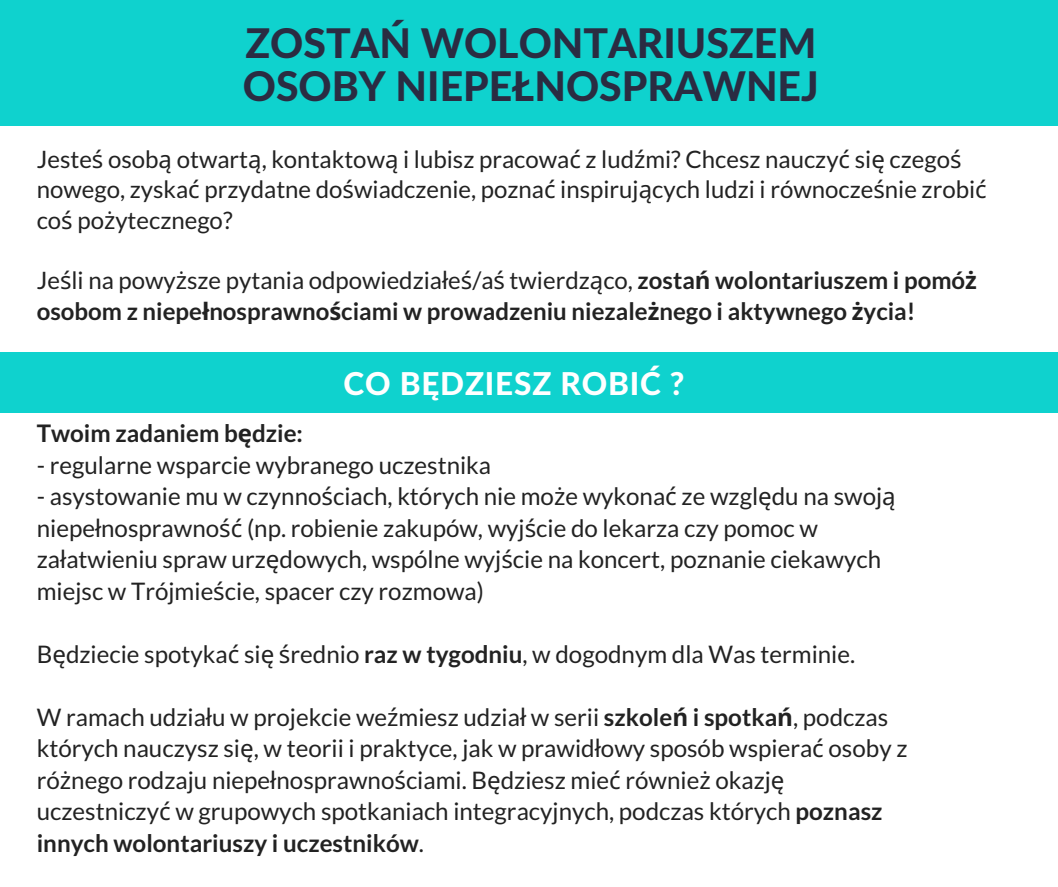
<style>
.page{position:relative;width:1058px;height:887px;background:#fff}
.page>*{position:absolute;margin:0;border:0;box-sizing:border-box;transform-origin:0 0}
.t1{font:800 40.95px/42.8px "Lato Latin";color:#2a2c42}
.t2{font:800 31.5px "Lato Latin";letter-spacing:.025em;color:#fff}
.t3{font:24.15px/31.5px "Lato";color:#222}
.t4{font:700 24.15px "Lato";color:#222}
.t5{font:24px/30.3px "Lato";color:#222}
.t6{font:700 24px/30.3px "Lato";color:#222}
.s1{font-family:"Noto Sans"}
.s2{font-weight:400}
.s3{font-family:"Noto Sans";font-weight:400}
.s4{font-weight:700}
.s5{font-family:"Noto Sans";font-weight:700}
</style>
<div class="page">
<div style="left:0;top:0;width:1058px;height:886px;background:#0fd2ce"></div>
<div style="left:0;top:126px;width:1058px;height:225px;background:#fff"></div>
<div style="left:0;top:413px;width:1058px;height:473px;background:#fff"></div>
<h1 class="t1" style="left:243px;top:21px;width:577px">ZOSTAŃ WOLONTARIUSZEM<br>OSOBY NIEPEŁNOSPRAWNEJ</h1>
<p class="t5" style="left:37px;top:143px;width:951px">Jeste<span class="s1">ś</span> osob<span class="s1">ą</span> otwart<span class="s1">ą</span>, kontaktow<span class="s1">ą</span> i lubisz pracowa<span class="s1">ć</span> z lud<span class="s1">ź</span>mi? Chcesz nauczy<span class="s1">ć</span> si<span class="s1">ę</span> czego<span class="s1">ś </span>nowego, zyska<span class="s1">ć</span> przydatne do<span class="s1">ś</span>wiadczenie, pozna<span class="s1">ć</span> inspiruj<span class="s1">ą</span>cych ludzi i równocze<span class="s1">ś</span>nie zrobi<span class="s1">ć </span>co<span class="s1">ś</span> po<span class="s1">ż</span>ytecznego?</p>
<p class="t6" style="left:37px;top:265px;width:941px"><span class="s2">Je</span><span class="s3">ś</span><span class="s2">li na powy</span><span class="s3">ż</span><span class="s2">sze pytania odpowiedzia</span><span class="s3">ł</span><span class="s2">e</span><span class="s3">ś</span><span class="s2">/a</span><span class="s3">ś</span> <span class="s2">twierdz</span><span class="s3">ą</span><span class="s2">co,</span> zosta<span class="s1">ń</span> wolontariuszem i pomó<span class="s1">ż </span>osobom z niepe<span class="s1">ł</span>nosprawno<span class="s1">ś</span>ciami w prowadzeniu niezale<span class="s1">ż</span>nego i aktywnego <span class="s1">ż</span>ycia!</p>
<h2 class="t2" style="left:343px;top:364px;width:342px">CO BĘDZIESZ ROBIĆ ?</h2>
<p class="t4" style="left:37px;top:418px;width:268px">Twoim zadaniem b<span class="s1">ę</span>dzie:</p>
<p class="t3" style="left:37px;top:448px;width:456px">- regularne wsparcie wybranego uczestnika</p>
<p class="t3" style="left:37px;top:480px;width:860px">- asystowanie mu w czynno<span class="s1">ś</span>ciach, których nie mo<span class="s1">ż</span>e wykona<span class="s1">ć</span> ze wzgl<span class="s1">ę</span>du na swoj<span class="s1">ą </span>niepe<span class="s1">ł</span>nosprawno<span class="s1">ść</span> (np. robienie zakupów, wyj<span class="s1">ś</span>cie do lekarza czy pomoc w za<span class="s1">ł</span>atwieniu spraw urz<span class="s1">ę</span>dowych, wspólne wyj<span class="s1">ś</span>cie na koncert, poznanie ciekawych miejsc w Trójmie<span class="s1">ś</span>cie, spacer czy rozmowa)</p>
<p class="t3" style="left:37px;top:637px;width:820px">B<span class="s1">ę</span>dziecie spotyka<span class="s1">ć</span> si<span class="s1">ę ś</span>rednio <span class="s4">raz w tygodniu</span>, w dogodnym dla Was terminie.</p>
<p class="t3" style="left:37px;top:700px;width:872px">W ramach udzia<span class="s1">ł</span>u w projekcie we<span class="s1">ź</span>miesz udzia<span class="s1">ł</span> w serii <span class="s4">szkole</span><span class="s5">ń</span> <span class="s4">i spotka</span><span class="s5">ń</span>, podczas których nauczysz si<span class="s1">ę</span>, w teorii i praktyce, jak w prawid<span class="s1">ł</span>owy sposób wspiera<span class="s1">ć</span> osoby z ró<span class="s1">ż</span>nego rodzaju niepe<span class="s1">ł</span>nosprawno<span class="s1">ś</span>ciami. B<span class="s1">ę</span>dziesz mie<span class="s1">ć</span> równie<span class="s1">ż</span> okazj<span class="s1">ę </span>uczestniczy<span class="s1">ć</span> w grupowych spotkaniach integracyjnych, podczas których <span class="s4">poznasz innych wolontariuszy i uczestników</span>.</p>
</div>
